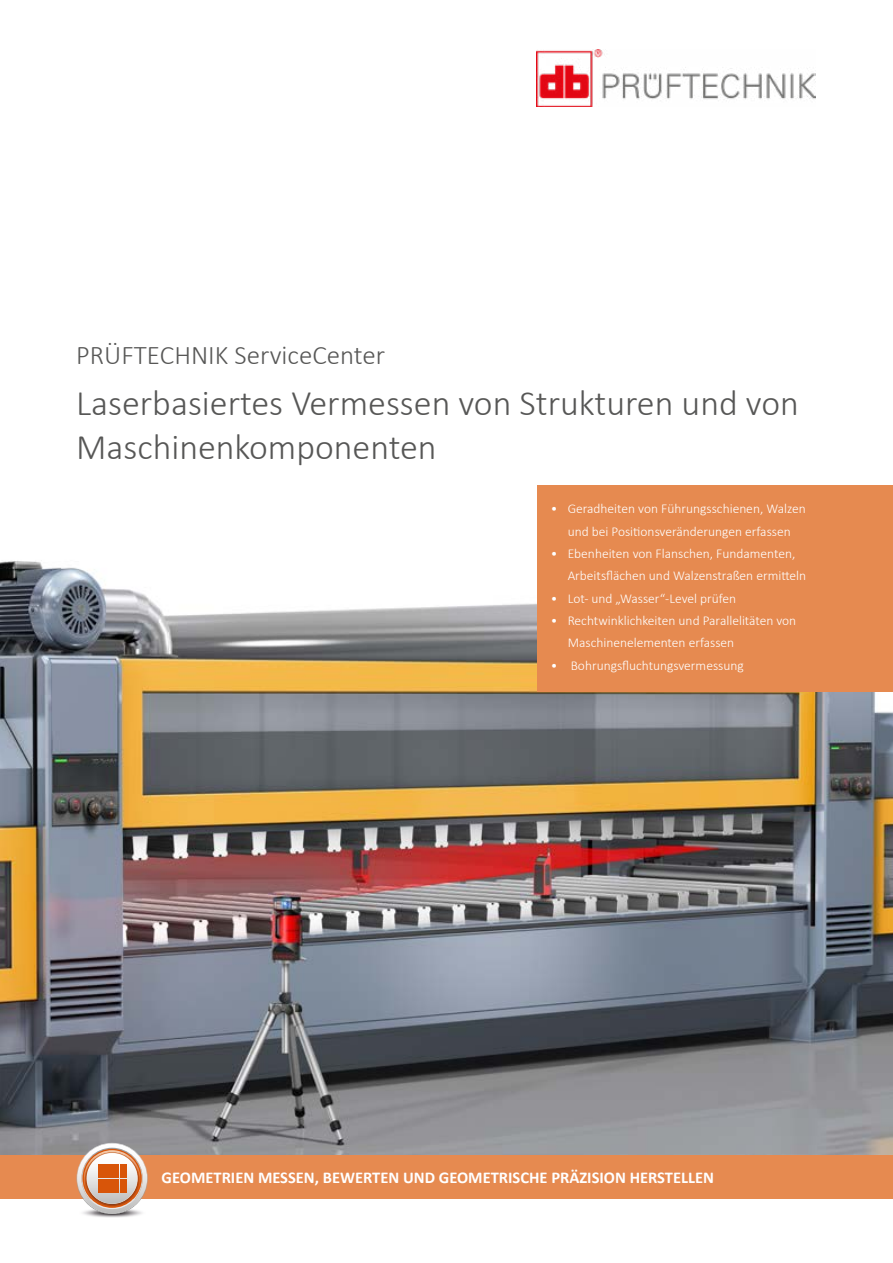
<style>
.page{position:relative;width:893px;height:1263px;background:#fff}
.page>*{position:absolute;margin:0;border:0;box-sizing:border-box;transform-origin:0 0}
.t1{font:300 36px/44.7px "Calibri";color:#575756}
.t2{font:300 27px "Calibri";color:#575756}
.t3{font:700 16.5px "Calibri";color:#fff}
.t4{font:300 13.5px/22.4px "Calibri";color:#fff}
</style>
<div class="page">
<img style="left:0;top:535px;width:893px;height:620px">
<div style="left:538px;top:486px;width:355px;height:206px;background:#e68a50"></div>
<div style="left:0;top:1155px;width:893px;height:44px;background:#e68a50"></div>
<img style="left:85px;top:1214px;width:55px;height:4px">
<svg style="left:77px;top:1143px;width:71px;height:71px"></svg>
<div style="left:98px;top:1186px;width:6px;height:7px;background:#d85509"></div>
<div style="left:105px;top:1186px;width:7px;height:7px;background:#d85509"></div>
<div style="left:113px;top:1186px;width:6px;height:7px;background:#d85509"></div>
<div style="left:120px;top:1186px;width:6px;height:7px;background:#d85509"></div>
<img style="left:537px;top:49px;width:279px;height:58px">
<h2 class="t2" style="left:76px;top:338px;width:310px">PRÜFTECHNIK ServiceCenter</h2>
<h1 class="t1" style="left:76px;top:380px;width:724px">Laserbasiertes Vermessen von Strukturen und von<br>Maschinenkomponenten</h1>
<p class="t4" style="left:551px;top:498px;width:257px;text-align:center">• Geradheiten von Führungsschienen, Walzen und bei Positionsveränderungen erfassen</p>
<p class="t4" style="left:568px;top:542px;width:240px;text-indent:-17px">• Ebenheiten von Flanschen, Fundamenten,<br>Arbeitsflächen und Walzenstraßen ermitteln</p>
<p class="t4" style="left:551px;top:587px;width:187px">• Lot- und „Wasser“-Level prüfen</p>
<p class="t4" style="left:568px;top:609px;width:230px;text-indent:-17px">• Rechtwinklichkeiten und Parallelitäten von<br>Maschinenelementen erfassen</p>
<p class="t4" style="left:551px;top:654px;width:195px">• Bohrungsfluchtungsvermessung</p>
<p class="t3" style="left:162px;top:1166px;width:554px">GEOMETRIEN MESSEN, BEWERTEN UND GEOMETRISCHE PRÄZISION HERSTELLEN</p>
</div>
